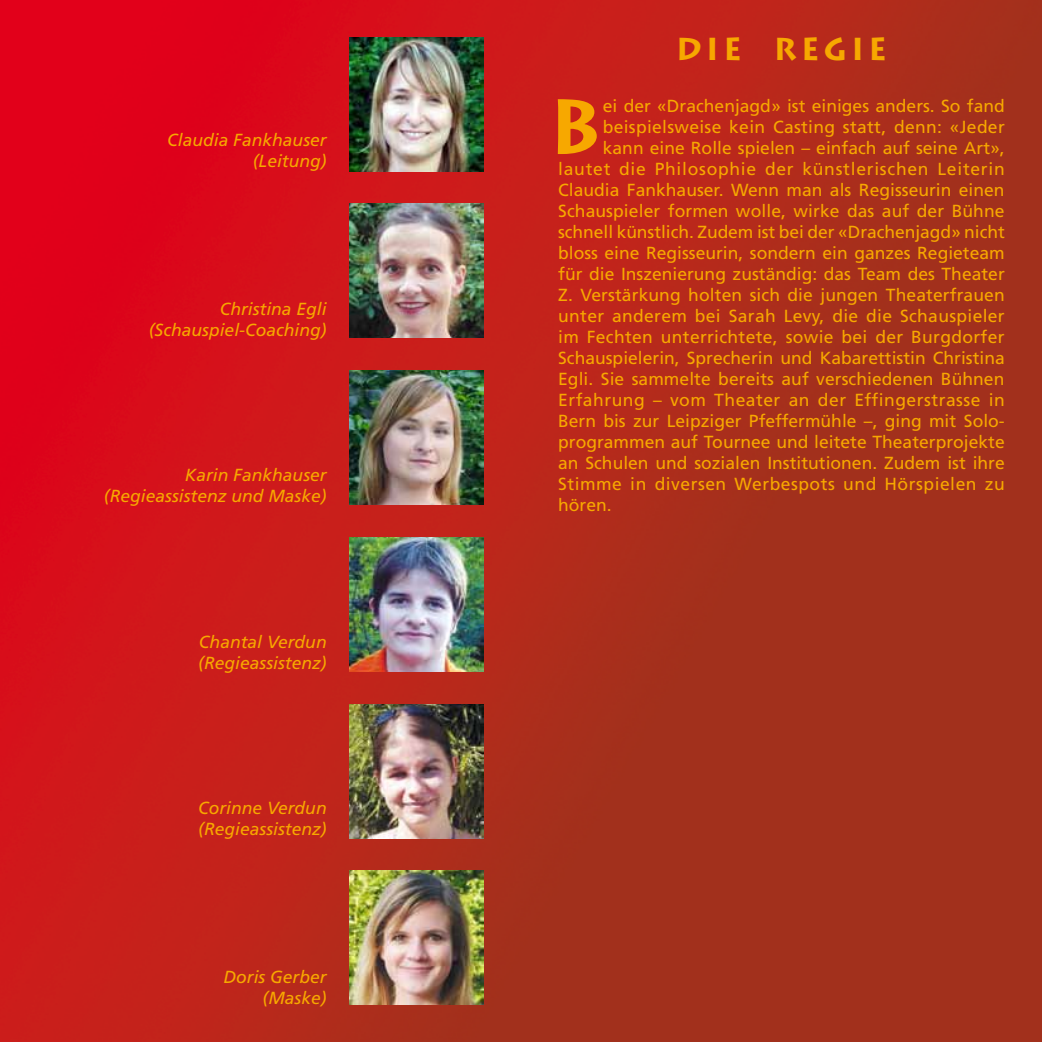
<style>
.page{position:relative;width:1042px;height:1042px;background:#fff}
.page>*{position:absolute;margin:0;border:0;box-sizing:border-box;transform-origin:0 0}
.t1{font:700 77px "Lithos Pro";color:#f7a800}
.t2{font:700 31.5px "Lithos Pro";color:#f7a800}
.t3{font:17.5px "Frutiger LT Std";color:#f7a800}
.t4{font:italic 17.5px/21px "Frutiger LT Std";color:#f7a800;text-align:right}
.t5{font:17.5px "Frutiger LT Std";letter-spacing:.02em;color:#f7a800}
.t6{font:17.5px "Frutiger LT Std";letter-spacing:.03em;color:#f7a800}
.t7{font:17.5px "Frutiger LT Std";letter-spacing:.04em;color:#f7a800}
</style>
<div class="page">
<img style="left:0;top:0;width:1042px;height:1042px">
<img style="left:350px;top:37px;width:134px;height:134px">
<img style="left:350px;top:204px;width:134px;height:134px">
<img style="left:350px;top:371px;width:134px;height:134px">
<img style="left:350px;top:704px;width:134px;height:134px">
<img style="left:350px;top:871px;width:134px;height:134px">
<img style="left:350px;top:537px;width:134px;height:134px">
<p class="t4" style="left:167px;top:130px;width:162px">Claudia Fankhauser (Leitung)</p>
<p class="t4" style="left:149px;top:298px;width:179px">Christina Egli (Schauspiel-Coaching)</p>
<p class="t4" style="left:104px;top:465px;width:225px">Karin Fankhauser (Regieassistenz und Maske)</p>
<p class="t4" style="left:198px;top:631px;width:130px;text-align:left">Chantal Verdun (Regieassistenz)</p>
<p class="t4" style="left:198px;top:798px;width:130px;text-align:left">Corinne Verdun (Regieassistenz)</p>
<p class="t4" style="left:224px;top:966px;width:105px">Doris Gerber (Maske)</p>
<h2 class="t2" style="left:676px;top:30px;width:81px">D I E R</h2>
<h2 class="t2" style="left:801px;top:30px;width:88px">EG I E</h2>
<p class="t3" style="left:603px;top:96px;width:403px">ei der «Drachenjagd» ist einiges anders. So fand</p>
<p class="t3" style="left:603px;top:117px;width:403px">beispielsweise kein Casting statt, denn: «Jeder</p>
<p class="t3" style="left:603px;top:138px;width:403px">kann eine Rolle spielen – einfach auf seine Art»,</p>
<p class="t7" style="left:558px;top:159px;width:448px">lautet die Philosophie der künstlerischen Leiterin</p>
<p class="t3" style="left:558px;top:180px;width:448px">Claudia Fankhauser. Wenn man als Regisseurin einen</p>
<p class="t3" style="left:558px;top:201px;width:448px">Schauspieler formen wolle, wirke das auf der Bühne</p>
<p class="t3" style="left:558px;top:222px;width:448px">schnell künstlich. Zudem ist bei der «Drachenjagd» nicht</p>
<p class="t3" style="left:558px;top:243px;width:448px">bloss eine Regisseurin, sondern ein ganzes Regieteam</p>
<p class="t3" style="left:558px;top:264px;width:448px">für die I nszenierung zuständig: das Team des Theater</p>
<p class="t3" style="left:558px;top:285px;width:448px">Z. Verstärkung holten sich die jungen Theaterfrauen</p>
<p class="t5" style="left:558px;top:306px;width:448px">unter anderem bei Sarah Levy, die die Schauspieler</p>
<p class="t5" style="left:558px;top:327px;width:448px">im Fechten unterrichtete, sowie bei der Burgdorfer</p>
<p class="t3" style="left:558px;top:348px;width:448px">Schauspielerin, Sprecherin und Kabarettistin Christina</p>
<p class="t3" style="left:558px;top:369px;width:448px">Egli. Sie sammelte bereits auf verschiedenen Bühnen</p>
<p class="t6" style="left:558px;top:390px;width:448px">E rfahrung – vom Theater an der Effingerstrasse in</p>
<p class="t3" style="left:558px;top:411px;width:448px">Bern bis zur Leipziger Pfeffermühle –, ging mit Solo-</p>
<p class="t3" style="left:558px;top:432px;width:448px">programmen auf Tournee und leitete Theaterprojekte</p>
<p class="t3" style="left:558px;top:453px;width:448px">an Schulen und sozialen I nstitutionen. Zudem ist ihre</p>
<p class="t6" style="left:558px;top:474px;width:448px">Stimme in diversen Werbespots und Hörspielen zu</p>
<p class="t3" style="left:558px;top:495px;width:55px">hören.</p>
<h1 class="t1" style="left:548px;top:81px;width:55px">B</h1>
</div>
